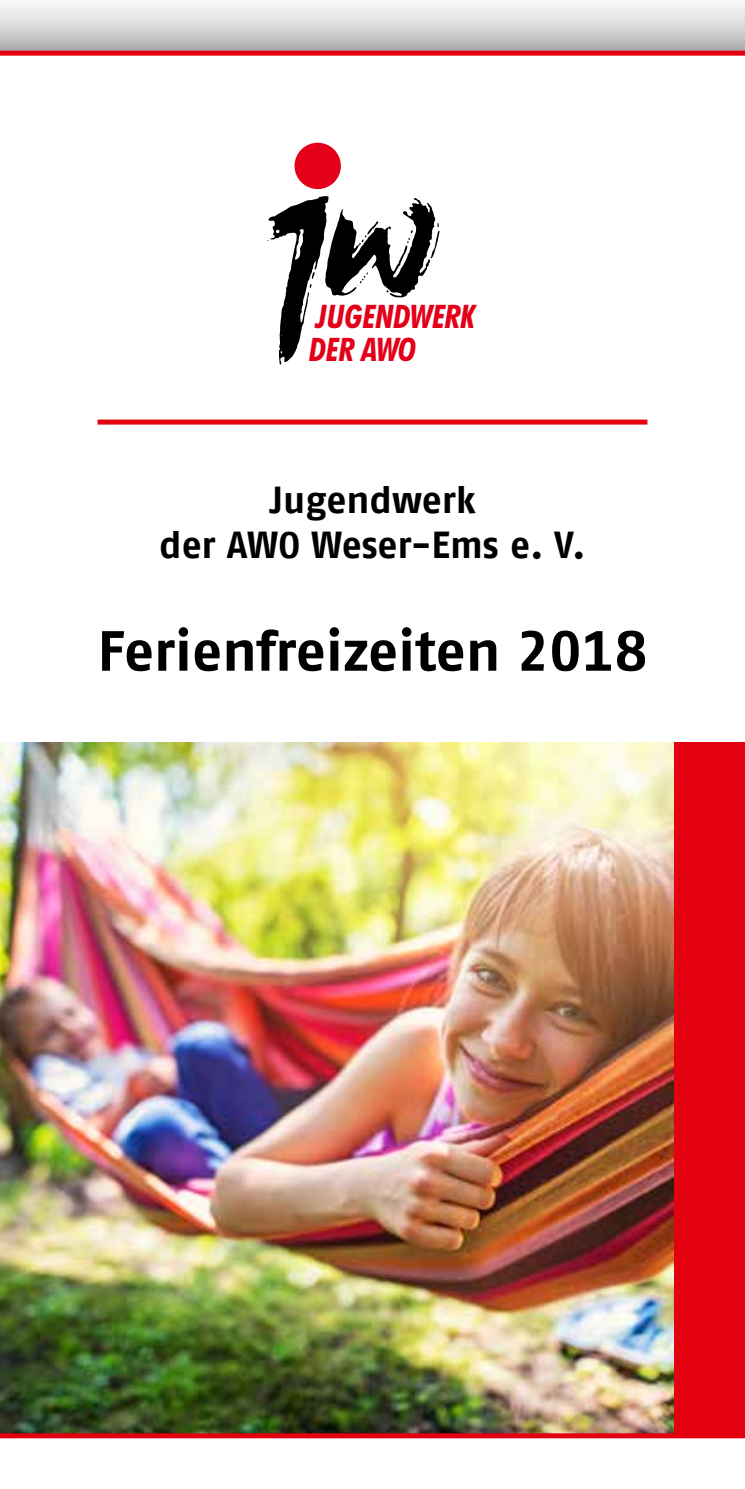
<style>
.page{position:relative;width:745px;height:1489px;background:#fff}
.page>*{position:absolute;margin:0;border:0;box-sizing:border-box;transform-origin:0 0}
.t1{font:700 56.5px "AWO Fago Office";letter-spacing:-.005em;color:#000}
.t2{font:700 37.5px/45px "AWO Fago Office";letter-spacing:-.005em;color:#000;text-align:center}
.t3{font:italic 700 condensed 32.5px/33px "Futura BT";letter-spacing:-.02em;color:#e30018}
</style>
<div class="page">
<img style="left:0;top:742px;width:673px;height:691px">
<div style="left:673px;top:742px;width:71px;height:693px;background:#e3000f"></div>
<div style="left:294px;top:143px;width:46px;height:46px;background:#e30018;border-radius:50%"></div>
<svg style="left:267px;top:196px;width:172px;height:168px"></svg>
<div style="left:97px;top:419px;width:550px;height:5px;background:#e3000f"></div>
<svg style="left:0;top:4px;width:744px;height:47px;background:#d3d2d3"></svg>
<div style="left:0;top:51px;width:744px;height:5px;background:#e3000f"></div>
<div style="left:0;top:1433px;width:744px;height:5px;background:#e3000f"></div>
<p class="t3" style="left:309px;top:300px;width:168px">JUGENDWERK<br>DER AWO</p>
<p class="t2" style="left:159px;top:476px;width:428px">Jugendwerk<br>der AWO Weser-Ems e. V.</p>
<h1 class="t1" style="left:97px;top:617px;width:551px">Ferienfreizeiten 2018</h1>
</div>
